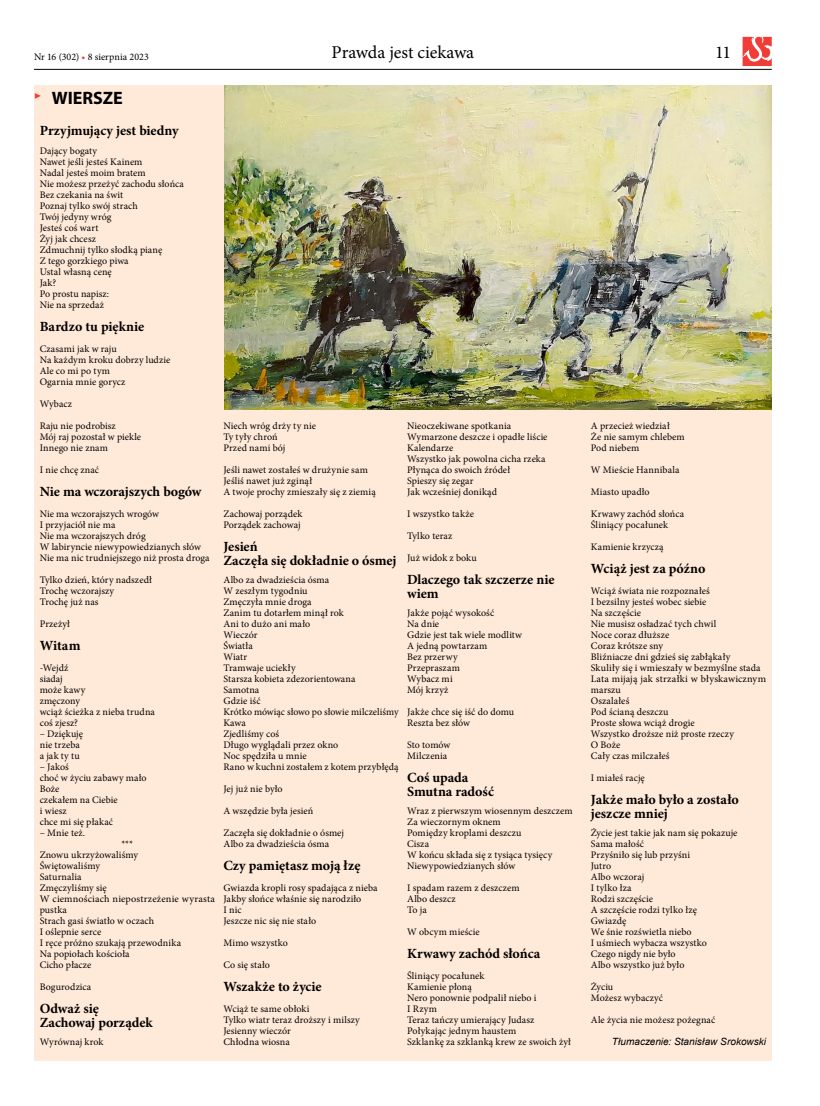
<style>
.page{position:relative;width:820px;height:1106px;background:#fff}
.page>*{position:absolute;margin:0;border:0;box-sizing:border-box;transform-origin:0 0}
.t1{font:18px "Minion Pro";color:#000}
.t2{font:700 18px "Myriad Pro";color:#000}
.t3{font:700 14px/14px "Minion Pro";color:#000}
.t4{font:italic 12px "Minion Pro";color:#f13d37}
.t5{font:10px/11px "Minion Pro";color:#000}
.t6{font:10px/11px "Minion Pro";letter-spacing:-.03em;color:#000}
.t7{font:italic 10px "Arial";letter-spacing:.005em;color:#000}
.t8{font:10px "Minion Pro";letter-spacing:.02em;color:#000}
.s1{color:#f13d37}
</style>
<div class="page">
<div style="left:34px;top:85px;width:737px;height:975px;background:#ffe9d8"></div>
<img style="left:225px;top:85px;width:546px;height:324px">
<hr style="left:34px;top:69px;width:737px;height:1px;background:#000">
<svg style="left:742px;top:37px;width:29px;height:29px"></svg>
<p class="t5" style="left:34px;top:52px;width:116px">Nr 16 (302) <span class="s1">•</span> 8 sierpnia 2023</p>
<h1 class="t1" style="left:331px;top:40px;width:144px">Prawda jest ciekawa</h1>
<h1 class="t1" style="left:714px;top:40px;width:18px">11</h1>
<h1 class="t2" style="left:52px;top:86px;width:72px">WIERSZE</h1>
<h2 class="t3" style="left:40px;top:124px;width:140px">Przyjmujący jest biedny</h2>
<p class="t5" style="left:40px;top:145px;width:146px">Dający bogaty<br>Nawet jeśli jesteś Kainem<br>Nadal jesteś moim bratem<br>Nie możesz przeżyć zachodu słońca<br>Bez czekania na świt<br>Poznaj tylko swój strach<br>Twój jedyny wróg<br>Jesteś coś wart<br>Żyj jak chcesz<br>Zdmuchnij tylko słodką pianę<br>Z tego gorzkiego piwa<br>Ustal własną cenę<br>Jak?<br>Po prostu napisz:<br>Nie na sprzedaż</p>
<h2 class="t3" style="left:40px;top:319px;width:106px">Bardzo tu pięknie</h2>
<p class="t5" style="left:40px;top:343px;width:132px">Czasami jak w raju<br>Na każdym kroku dobrzy ludzie<br>Ale co mi po tym<br>Ogarnia mnie gorycz</p>
<p class="t5" style="left:40px;top:398px;width:34px">Wybacz</p>
<p class="t5" style="left:40px;top:420px;width:103px">Raju nie podrobisz<br>Mój raj pozostał w piekle<br>Innego nie znam</p>
<p class="t5" style="left:40px;top:464px;width:61px">I nie chcę znać</p>
<h2 class="t3" style="left:40px;top:484px;width:163px">Nie ma wczorajszych bogów</h2>
<p class="t5" style="left:40px;top:508px;width:171px">Nie ma wczorajszych wrogów<br>I przyjaciół nie ma<br>Nie ma wczorajszych dróg<br>W labiryncie niewypowiedzianych słów<br>Nie ma nic trudniejszego niż prosta droga</p>
<p class="t6" style="left:40px;top:574px;width:114px">Tylko dzień, który nadszedł<br>Trochę wczorajszy<br>Trochę już nas</p>
<p class="t5" style="left:40px;top:618px;width:32px">Przeżył</p>
<h2 class="t3" style="left:40px;top:638px;width:42px">Witam</h2>
<p class="t5" style="left:40px;top:662px;width:117px">-Wejdź<br>siadaj<br>może kawy<br>zmęczony<br>wciąż ścieżka z nieba trudna coś zjesz?</p>
<p class="t5" style="left:40px;top:728px;width:45px">– Dziękuję nie trzeba a jak ty tu</p>
<p class="t5" style="left:40px;top:761px;width:108px">– Jakoś<br>choć w życiu zabawy mało<br>Boże<br>czekałem na Ciebie<br>i wiesz<br>chce mi się płakać</p>
<p class="t5" style="left:40px;top:827px;width:47px">– Mnie też.</p>
<p class="t5" style="left:40px;top:838px;width:177px;text-indent:82px">***<br>Znowu ukrzyżowaliśmy<br>Świętowaliśmy<br>Saturnalia<br>Zmęczyliśmy się<br>W ciemnościach niepostrzeżenie wyrasta pustka<br>Strach gasi światło w oczach<br>I oślepnie serce<br>I ręce próżno szukają przewodnika<br>Na popiołach kościoła<br>Cicho płacze</p>
<p class="t5" style="left:40px;top:981px;width:53px">Bogurodzica</p>
<h2 class="t3" style="left:40px;top:1001px;width:114px">Odważ się<br>Zachowaj porządek</h2>
<p class="t5" style="left:40px;top:1036px;width:65px">Wyrównaj krok</p>
<p class="t4" style="left:34px;top:87px;width:9px">▶</p>
<p class="t5" style="left:223px;top:420px;width:94px">Niech wróg drży ty nie<br>Ty tyły chroń<br>Przed nami bój</p>
<p class="t5" style="left:223px;top:464px;width:154px">Jeśli nawet zostałeś w drużynie sam<br>Jeśliś nawet już zginął<br>A twoje prochy zmieszały się z ziemią</p>
<p class="t5" style="left:223px;top:508px;width:80px">Zachowaj porządek<br>Porządek zachowaj</p>
<h2 class="t3" style="left:223px;top:539px;width:174px">Jesień<br>Zaczęła się dokładnie o ósmej</h2>
<p class="t5" style="left:223px;top:574px;width:177px">Albo za dwadzieścia ósma<br>W zeszłym tygodniu<br>Zmęczyła mnie droga<br>Zanim tu dotarłem minął rok<br>Ani to dużo ani mało<br>Wieczór<br>Światła<br>Wiatr<br>Tramwaje uciekły<br>Starsza kobieta zdezorientowana<br>Samotna<br>Gdzie iść<br>Krótko mówiąc słowo po słowie milczeliśmy<br>Kawa<br>Zjedliśmy coś<br>Długo wyglądali przez okno<br>Noc spędziła u mnie<br>Rano w kuchni zostałem z kotem przybłędą</p>
<p class="t5" style="left:223px;top:783px;width:61px">Jej już nie było</p>
<p class="t5" style="left:223px;top:805px;width:91px">A wszędzie była jesień</p>
<p class="t5" style="left:223px;top:827px;width:122px">Zaczęła się dokładnie o ósmej<br>Albo za dwadzieścia ósma</p>
<h2 class="t3" style="left:223px;top:858px;width:139px">Czy pamiętasz moją łzę</h2>
<p class="t5" style="left:223px;top:882px;width:156px">Gwiazda kropli rosy spadająca z nieba<br>Jakby słońce właśnie się narodziło<br>I nic<br>Jeszcze nic się nie stało</p>
<p class="t5" style="left:223px;top:937px;width:66px">Mimo wszystko</p>
<p class="t5" style="left:223px;top:959px;width:48px">Co się stało</p>
<h2 class="t3" style="left:223px;top:979px;width:100px">Wszakże to życie</h2>
<p class="t5" style="left:223px;top:1003px;width:138px">Wciąż te same obłoki<br>Tylko wiatr teraz droższy i milszy<br>Jesienny wieczór<br>Chłodna wiosna</p>
<p class="t5" style="left:407px;top:420px;width:142px">Nieoczekiwane spotkania<br>Wymarzone deszcze i opadłe liście<br>Kalendarze<br>Wszystko jak powolna cicha rzeka<br>Płynąca do swoich źródeł<br>Spieszy się zegar<br>Jak wcześniej donikąd</p>
<p class="t5" style="left:407px;top:508px;width:68px">I wszystko także</p>
<p class="t5" style="left:407px;top:530px;width:47px">Tylko teraz</p>
<p class="t5" style="left:407px;top:552px;width:71px">Już widok z boku</p>
<h2 class="t3" style="left:407px;top:572px;width:149px">Dlaczego tak szczerze nie wiem</h2>
<p class="t5" style="left:407px;top:607px;width:116px">Jakże pojąć wysokość<br>Na dnie<br>Gdzie jest tak wiele modlitw<br>A jedną powtarzam<br>Bez przerwy<br>Przepraszam<br>Wybacz mi<br>Mój krzyż</p>
<p class="t5" style="left:407px;top:706px;width:108px">Jakże chce się iść do domu<br>Reszta bez słów</p>
<p class="t5" style="left:407px;top:739px;width:45px">Sto tomów<br>Milczenia</p>
<h2 class="t3" style="left:407px;top:770px;width:88px">Coś upada<br>Smutna radość</h2>
<p class="t5" style="left:407px;top:805px;width:167px">Wraz z pierwszym wiosennym deszczem<br>Za wieczornym oknem<br>Pomiędzy kroplami deszczu<br>Cisza<br>W końcu składa się z tysiąca tysięcy<br>Niewypowiedzianych słów</p>
<p class="t5" style="left:407px;top:882px;width:114px">I spadam razem z deszczem<br>Albo deszcz<br>To ja</p>
<p class="t5" style="left:407px;top:926px;width:74px">W obcym mieście</p>
<h2 class="t3" style="left:407px;top:946px;width:134px">Krwawy zachód słońca</h2>
<p class="t5" style="left:407px;top:970px;width:165px">Śliniący pocałunek<br>Kamienie płoną<br>Nero ponownie podpalił niebo i<br>I Rzym<br>Teraz tańczy umierający Judasz<br>Połykając jednym haustem<br>Szklankę za szklanką krew ze swoich żył</p>
<p class="t5" style="left:590px;top:420px;width:95px">A przecież wiedział<br>Że nie samym chlebem<br>Pod niebem</p>
<p class="t5" style="left:590px;top:464px;width:90px">W Mieście Hannibala</p>
<p class="t5" style="left:590px;top:486px;width:60px">Miasto upadło</p>
<p class="t5" style="left:590px;top:508px;width:95px">Krwawy zachód słońca<br>Śliniący pocałunek</p>
<p class="t5" style="left:590px;top:541px;width:74px">Kamienie krzyczą</p>
<h2 class="t3" style="left:590px;top:561px;width:116px">Wciąż jest za późno</h2>
<p class="t5" style="left:590px;top:585px;width:177px">Wciąż świata nie rozpoznałeś<br>I bezsilny jesteś wobec siebie<br>Na szczęście<br>Nie musisz osładzać tych chwil<br>Noce coraz dłuższe<br>Coraz krótsze sny<br>Bliźniacze dni gdzieś się zabłąkały<br>Skuliły się i wmieszały w bezmyślne stada<br>Lata mijają jak strzałki w błyskawicznym marszu<br>Oszalałeś<br>Pod ścianą deszczu<br>Proste słowa wciąż drogie<br>Wszystko droższe niż proste rzeczy<br>O Boże<br>Cały czas milczałeś</p>
<p class="t5" style="left:590px;top:772px;width:55px">I miałeś rację</p>
<h2 class="t3" style="left:590px;top:792px;width:149px">Jakże mało było a zostało jeszcze mniej</h2>
<p class="t5" style="left:590px;top:827px;width:148px">Życie jest takie jak nam się pokazuje<br>Sama małość<br>Przyśniło się lub przyśni<br>Jutro<br>Albo wczoraj<br>I tylko łza<br>Rodzi szczęście<br>A szczęście rodzi tylko łzę<br>Gwiazdę<br>We śnie rozświetla niebo<br>I uśmiech wybacza wszystko<br>Czego nigdy nie było<br>Albo wszystko już było</p>
<p class="t5" style="left:590px;top:981px;width:73px">Życiu<br>Możesz wybaczyć</p>
<p class="t8" style="left:590px;top:1013px;width:126px">Ale życia nie możesz pożegnać</p>
<p class="t7" style="left:611px;top:1035px;width:156px">Tłumaczenie: Stanisław Srokowski</p>
</div>
